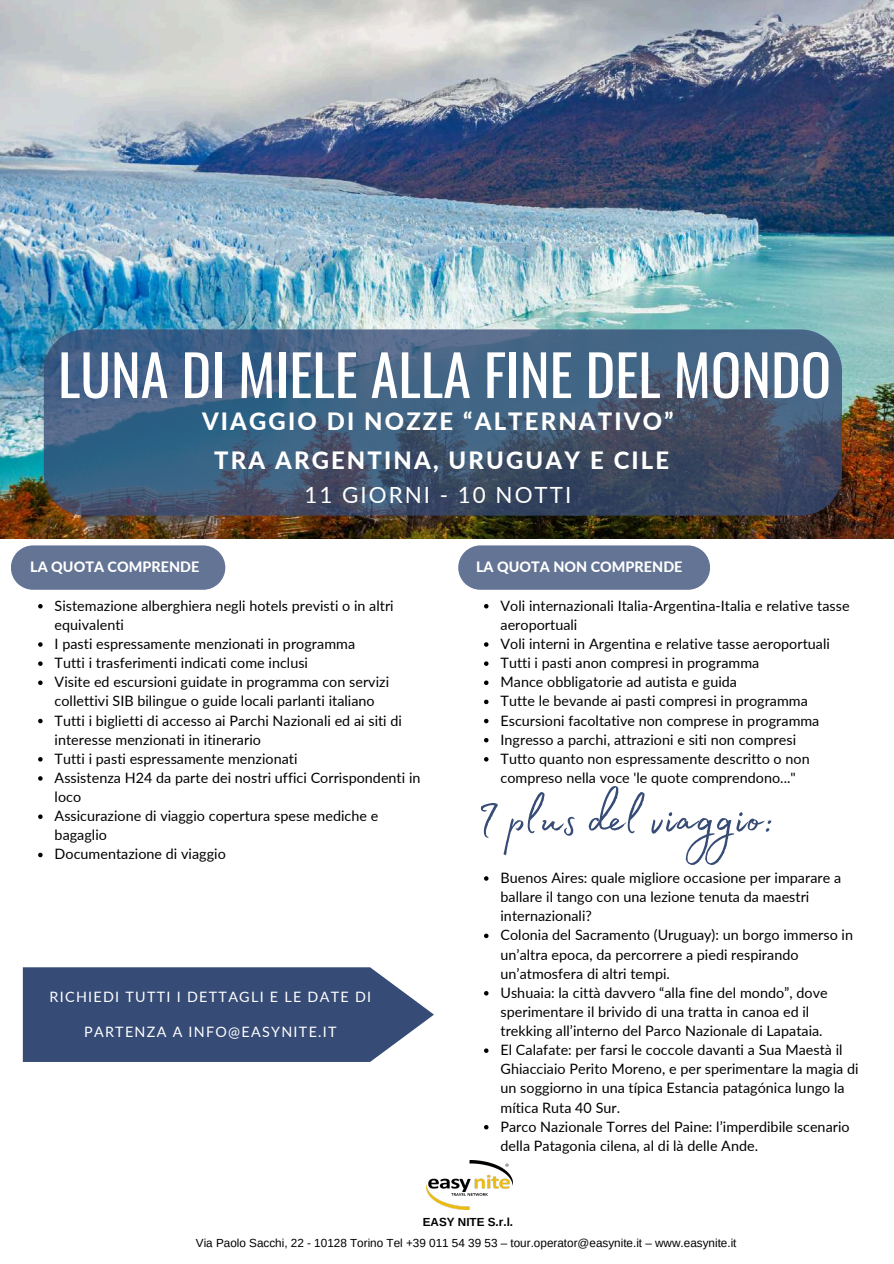
<style>
.page{position:relative;width:894px;height:1264px;background:#fff}
.page>*{position:absolute;margin:0;border:0;box-sizing:border-box;transform-origin:0 0}
.t1{font:59.25px "Madelyn Fill";letter-spacing:.005em;color:#364b76}
.t2{font:56.4px "Oswald";color:#fff}
.t3{font:800 23.85px/38.2px "Lato";letter-spacing:.09em;color:#fff;text-align:center}
.t4{font:22.35px "Lato";letter-spacing:.09em;color:#fff}
.t5{font:14.25px/19.2px "Lato";letter-spacing:.005em;color:#000}
.t6{font:14.25px "Lato";letter-spacing:.09em;color:#fff}
.t7{font:800 14.25px "Lato";color:#fff}
.t8{font:11.7px "Arimo";color:#000}
.t9{font:700 11.7px "Arimo";color:#000}
</style>
<div class="page">
<img style="left:0;top:0;width:893px;height:538px">
<svg style="left:44px;top:329px;width:797px;height:186px;background:#405a77"></svg>
<svg style="left:11px;top:545px;width:214px;height:45px;background:#6c7b9b"></svg>
<svg style="left:458px;top:545px;width:252px;height:45px;background:#6c7b9a"></svg>
<img style="left:426px;top:1160px;width:86px;height:49px">
<svg style="left:23px;top:967px;width:410px;height:94px;background:#455880"></svg>
<svg style="left:38px;top:604px;width:5px;height:4px"></svg>
<svg style="left:38px;top:642px;width:5px;height:4px"></svg>
<svg style="left:38px;top:661px;width:5px;height:5px"></svg>
<svg style="left:38px;top:680px;width:5px;height:5px"></svg>
<svg style="left:38px;top:718px;width:5px;height:5px"></svg>
<svg style="left:38px;top:757px;width:5px;height:4px"></svg>
<svg style="left:38px;top:776px;width:5px;height:4px"></svg>
<svg style="left:38px;top:814px;width:5px;height:5px"></svg>
<svg style="left:38px;top:852px;width:5px;height:5px"></svg>
<svg style="left:484px;top:604px;width:4px;height:4px"></svg>
<svg style="left:484px;top:642px;width:4px;height:4px"></svg>
<svg style="left:484px;top:661px;width:4px;height:5px"></svg>
<svg style="left:484px;top:680px;width:4px;height:5px"></svg>
<svg style="left:484px;top:699px;width:4px;height:5px"></svg>
<svg style="left:484px;top:718px;width:4px;height:5px"></svg>
<svg style="left:484px;top:738px;width:4px;height:4px"></svg>
<svg style="left:484px;top:757px;width:4px;height:4px"></svg>
<svg style="left:484px;top:876px;width:4px;height:4px"></svg>
<svg style="left:484px;top:933px;width:4px;height:5px"></svg>
<svg style="left:484px;top:991px;width:4px;height:4px"></svg>
<svg style="left:484px;top:1048px;width:4px;height:4px"></svg>
<svg style="left:484px;top:1125px;width:4px;height:4px"></svg>
<h2 class="t2" style="left:58px;top:331px;width:774px">LUNA DI MIELE ALLA FINE DEL MONDO</h2>
<h3 class="t3" style="left:202px;top:402px;width:473px">VIAGGIO DI NOZZE “ALTERNATIVO”<br>TRA ARGENTINA, URUGUAY E CILE</h3>
<h3 class="t4" style="left:304px;top:481px;width:268px">11 GIORNI - 10 NOTTI</h3>
<p class="t7" style="left:30px;top:558px;width:170px">LA QUOTA COMPRENDE</p>
<p class="t5" style="left:55px;top:595px;width:367px">Sistemazione alberghiera negli hotels previsti o in altri equivalenti<br>I pasti espressamente menzionati in programma<br>Tutti i trasferimenti indicati come inclusi<br>Visite ed escursioni guidate in programma con servizi collettivi SIB bilingue o guide locali parlanti italiano<br>Tutti i biglietti di accesso ai Parchi Nazionali ed ai siti di interesse menzionati in itinerario<br>Tutti i pasti espressamente menzionati<br>Assistenza H24 da parte dei nostri uffici Corrispondenti in loco<br>Assicurazione di viaggio copertura spese mediche e bagaglio<br>Documentazione di viaggio</p>
<p class="t6" style="left:50px;top:988px;width:323px">RICHIEDI TUTTI I DETTAGLI E LE DATE DI</p>
<p class="t6" style="left:84px;top:1023px;width:254px">PARTENZA A INFO@EASYNITE.IT</p>
<p class="t7" style="left:476px;top:558px;width:208px">LA QUOTA NON COMPRENDE</p>
<p class="t5" style="left:500px;top:595px;width:350px">Voli internazionali Italia-Argentina-Italia e relative tasse aeroportuali<br>Voli interni in Argentina e relative tasse aeroportuali Tutti i pasti anon compresi in programma<br>Mance obbligatorie ad autista e guida<br>Tutte le bevande ai pasti compresi in programma Escursioni facoltative non comprese in programma Ingresso a parchi, attrazioni e siti non compresi<br>Tutto quanto non espressamente descritto o non compreso nella voce 'le quote comprendono..."</p>
<h1 class="t1" style="left:476px;top:773px;width:300px">I plus del viaggio:</h1>
<p class="t5" style="left:500px;top:867px;width:359px">Buenos Aires: quale migliore occasione per imparare a ballare il tango con una lezione tenuta da maestri internazionali?<br>Colonia del Sacramento (Uruguay): un borgo immerso in un’altra epoca, da percorrere a piedi respirando un’atmosfera di altri tempi.<br>Ushuaia: la città davvero “alla fine del mondo”, dove sperimentare il brivido di una tratta in canoa ed il trekking all’interno del Parco Nazionale di Lapataia.<br>El Calafate: per farsi le coccole davanti a Sua Maestà il Ghiacciaio Perito Moreno, e per sperimentare la magia di un soggiorno in una típica Estancia patagónica lungo la mítica Ruta 40 Sur.<br>Parco Nazionale Torres del Paine: l’imperdibile scenario della Patagonia cilena, al di là delle Ande.</p>
<p class="t9" style="left:422px;top:1215px;width:92px">EASY NITE S.r.l.</p>
<p class="t8" style="left:196px;top:1236px;width:542px">Via Paolo Sacchi, 22 - 10128 Torino Tel +39 011 54 39 53 – tour.operator@easynite.it – www.easynite.it</p>
</div>
